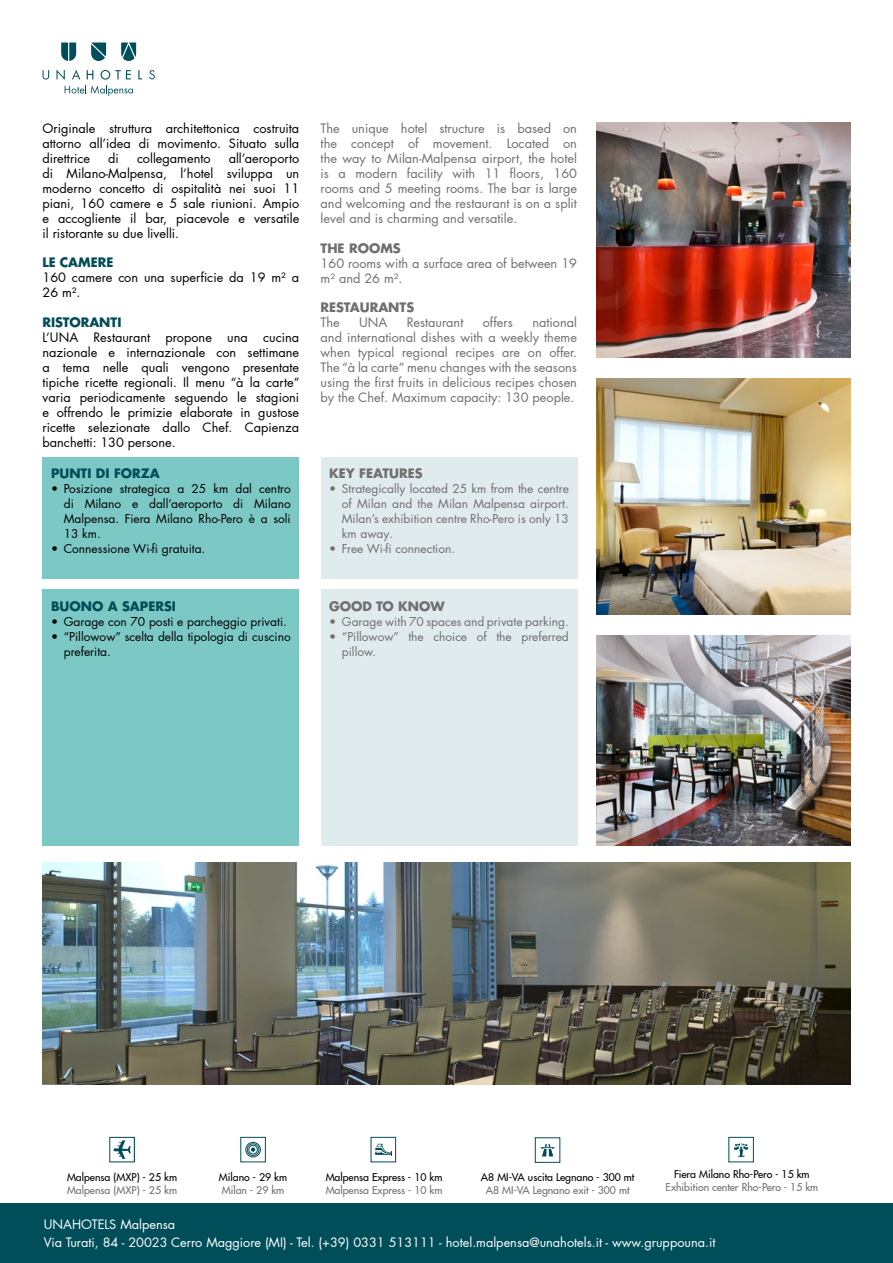
<style>
.page{position:relative;width:893px;height:1263px;background:#fff}
.page>*{position:absolute;margin:0;border:0;box-sizing:border-box;transform-origin:0 0}
.t1{font:12.75px/15px "Futura LT Pro";color:#000;text-align:justify}
.t2{font:12.75px/15px "Futura LT Pro";color:#706f6f;text-align:justify}
.t3{font:12.75px/18px "Futura LT Pro";color:#fff}
.t4{font:700 12.75px "Futura LT Pro";color:#004c57}
.t5{font:700 12.75px "Futura LT Pro";color:#706f6f}
.t6{font:12px/15px "Futura LT Pro";color:#706f6f;text-align:justify}
.t7{font:12px/15px "Futura LT Pro";color:#000;text-align:justify}
.t8{font:500 10.5px/12.6px "Futura LT Pro";color:#706f6f;text-align:center}
.t9{font:500 10.5px "Futura LT Pro";color:#000}
.s1{color:#000}
.s2{font-weight:400}
</style>
<div class="page">
<svg style="left:113px;top:1140px;width:18px;height:19px"></svg>
<div style="left:110px;top:1137px;width:25px;height:25px;border:1px solid #004c57"></div>
<svg style="left:540px;top:1143px;width:15px;height:14px"></svg>
<div style="left:245px;top:1142px;width:16px;height:15px;border:1px solid #004c57;border-radius:50%"></div>
<div style="left:247px;top:1143px;width:12px;height:13px;border:1px solid #004c57;border-radius:50%"></div>
<div style="left:248px;top:1145px;width:10px;height:9px;border:1px solid #004c57;border-radius:50%"></div>
<svg style="left:251px;top:1147px;width:4px;height:5px"></svg>
<div style="left:241px;top:1137px;width:25px;height:25px;border:1px solid #004c57"></div>
<svg style="left:375px;top:1144px;width:17px;height:11px"></svg>
<div style="left:371px;top:1137px;width:25px;height:25px;border:1px solid #004c57"></div>
<svg style="left:734px;top:1143px;width:15px;height:14px"></svg>
<div style="left:729px;top:1137px;width:25px;height:25px;border:1px solid #004c57"></div>
<div style="left:43px;top:590px;width:256px;height:256px;background:#7cc8c5"></div>
<div style="left:321px;top:590px;width:256px;height:256px;background:#e0ebee"></div>
<div style="left:43px;top:457px;width:256px;height:122px;background:#7cc8c5"></div>
<div style="left:321px;top:457px;width:256px;height:122px;background:#e0ebee"></div>
<div style="left:0;top:1203px;width:893px;height:60px;background:#004e59"></div>
<svg style="left:91px;top:43px;width:15px;height:18px"></svg>
<svg style="left:61px;top:43px;width:15px;height:18px"></svg>
<svg style="left:121px;top:43px;width:15px;height:18px"></svg>
<svg style="left:43px;top:70px;width:6px;height:10px"></svg>
<svg style="left:149px;top:70px;width:6px;height:9px"></svg>
<svg style="left:57px;top:70px;width:85px;height:26px"></svg>
<img style="left:43px;top:863px;width:807px;height:221px">
<img style="left:597px;top:122px;width:253px;height:235px">
<img style="left:597px;top:379px;width:253px;height:235px">
<img style="left:597px;top:635px;width:253px;height:211px">
<p class="t1" style="left:43px;top:120px;width:258px">Originale struttura architettonica costruita attorno all’idea di movimento. Situato sulla direttrice</p>
<p class="t1" style="left:43px;top:150px;width:258px;text-indent:186px">all’aeroporto di Milano-Malpensa, l’hotel sviluppa un moderno concetto di ospitalità nei suoi 11 piani, 160 camere e 5 sale riunioni. Ampio e accogliente il bar, piacevole e versatile il ristorante su due livelli.</p>
<p class="t4" style="left:43px;top:253px;width:72px">LE CAMERE</p>
<p class="t1" style="left:43px;top:270px;width:258px">160 camere con una superficie da 19 m² a<br>26 m².</p>
<p class="t4" style="left:43px;top:312px;width:80px">RISTORANTI</p>
<p class="t1" style="left:43px;top:329px;width:259px">L’UNA Restaurant propone una cucina nazionale e internazionale con settimane a tema nelle quali vengono presentate tipiche ricette regionali. Il menu “à la carte” varia periodicamente seguendo le stagioni e offrendo le primizie elaborate in gustose ricette selezionate dallo Chef. Capienza banchetti: 130 persone.</p>
<p class="t1" style="left:108px;top:150px;width:12px">di</p>
<p class="t1" style="left:137px;top:150px;width:75px">collegamento</p>
<p class="t4" style="left:51px;top:464px;width:110px">PUNTI DI FORZA</p>
<p class="t7" style="left:64px;top:481px;width:228px;text-indent:-13px">• Posizione strategica a 25 km dal centro di Milano e dall’aeroporto di Milano Malpensa. Fiera Milano Rho-Pero è a soli 13 km.</p>
<p class="t7" style="left:51px;top:541px;width:156px">• Connessione Wi-fi gratuita.</p>
<p class="t4" style="left:51px;top:596px;width:127px">BUONO A SAPERSI</p>
<p class="t7" style="left:51px;top:614px;width:237px">• Garage con 70 posti e parcheggio privati.</p>
<p class="t7" style="left:64px;top:629px;width:228px;text-indent:-13px">• “Pillowow” scelta della tipologia di cuscino preferita.</p>
<p class="t2" style="left:321px;top:120px;width:258px">The unique hotel structure is based on the concept of movement. Located on the way to Milan-Malpensa airport, the hotel is a modern facility with 11 floors, 160 rooms and 5 meeting rooms. The bar is large and welcoming and the restaurant is on a split level and is charming and versatile.</p>
<p class="t5" style="left:321px;top:238px;width:82px">THE ROOMS</p>
<p class="t2" style="left:321px;top:255px;width:258px">160 rooms with a surface area of between 19 m² and 26 m².</p>
<p class="t5" style="left:321px;top:297px;width:95px">RESTAURANTS</p>
<p class="t2" style="left:321px;top:315px;width:21px">The</p>
<p class="t2" style="left:359px;top:315px;width:30px">UNA</p>
<p class="t2" style="left:407px;top:315px;width:58px">Restaurant</p>
<p class="t2" style="left:483px;top:315px;width:32px">offers</p>
<p class="t2" style="left:321px;top:315px;width:258px;text-indent:212px">national and international dishes with a weekly theme when typical regional recipes are on offer.<br>The “à la carte” menu changes with the seasons using the first fruits in delicious recipes chosen by the Chef. Maximum capacity: 130 people.</p>
<p class="t5" style="left:329px;top:464px;width:95px">KEY FEATURES</p>
<p class="t6" style="left:342px;top:481px;width:228px;text-indent:-13px">• Strategically located 25 km from the centre of Milan and the Milan Malpensa airport.<br>Milan’s exhibition centre Rho-Pero is only 13 km away.</p>
<p class="t6" style="left:329px;top:541px;width:128px">• Free Wi-fi connection.</p>
<p class="t5" style="left:329px;top:596px;width:117px">GOOD TO KNOW</p>
<p class="t6" style="left:329px;top:614px;width:241px">• Garage with 70 spaces and private parking.</p>
<p class="t6" style="left:342px;top:629px;width:228px;text-indent:-13px">• “Pillowow” the choice of the preferred pillow.</p>
<p class="t9" style="left:67px;top:1170px;width:112px">Malpensa (MXP) - 25 km</p>
<p class="t8" style="left:67px;top:1183px;width:112px">Malpensa (MXP) - 25 km</p>
<p class="t9" style="left:219px;top:1170px;width:70px">Milano - 29 km</p>
<p class="t8" style="left:222px;top:1183px;width:64px">Milan - 29 km</p>
<p class="t9" style="left:326px;top:1170px;width:118px">Malpensa Express - 10 km</p>
<p class="t8" style="left:326px;top:1183px;width:118px">Malpensa Express - 10 km</p>
<p class="t9" style="left:481px;top:1170px;width:155px">A8 MI-VA uscita Legnano - 300 mt</p>
<p class="t8" style="left:486px;top:1183px;width:145px">A8 MI-VA Legnano exit - 300 mt</p>
<p class="t8" style="left:665px;top:1167px;width:154px"><span class="s1">Fiera Milano Rho-Pero - 15 km<br></span><span class="s2">E</span>xhibition center Rho-Pero - 15 km</p>
<p class="t3" style="left:44px;top:1215px;width:673px">UNAHOTELS Malpensa<br>Via Turati, 84 - 20023 Cerro Maggiore (MI) - Tel. (+39) 0331 513111 - hotel.malpensa@unahotels.it - www.gruppouna.it</p>
</div>
